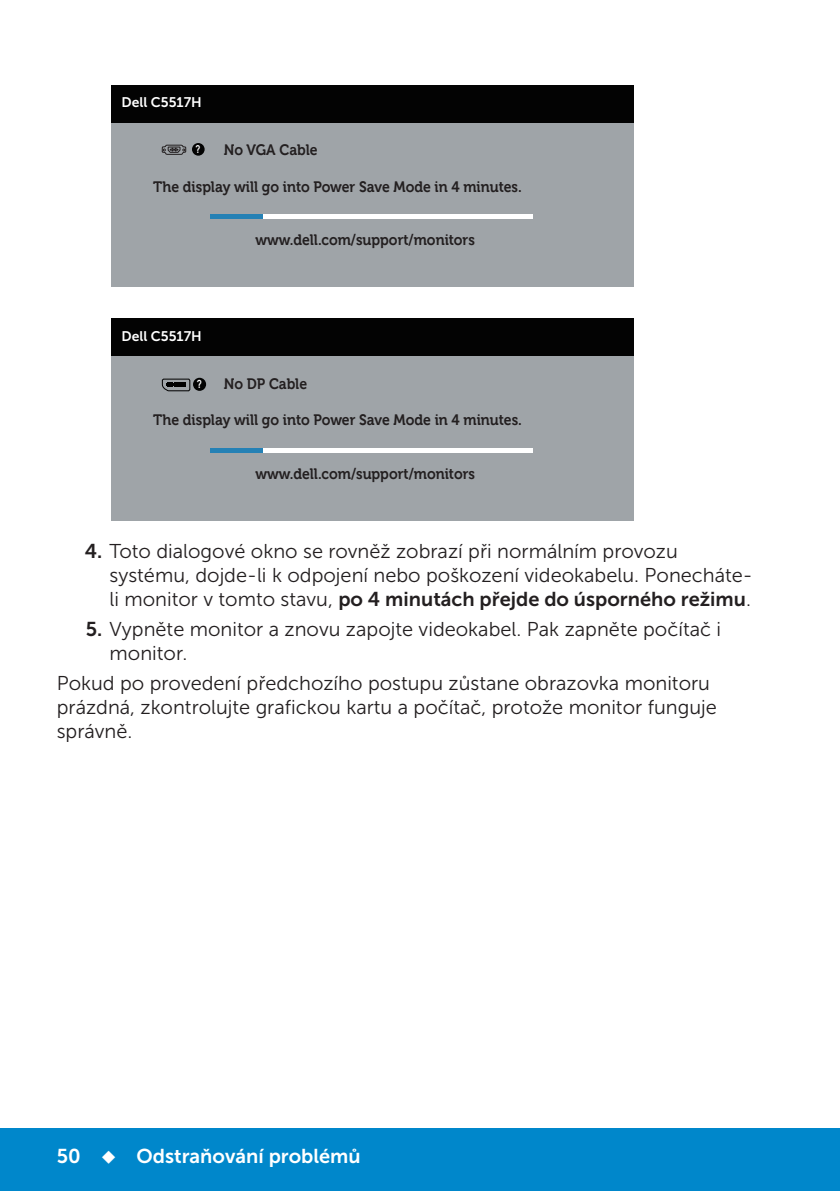
<style>
.page{position:relative;width:840px;height:1191px;background:#fff}
.page>*{position:absolute;margin:0;border:0;box-sizing:border-box;transform-origin:0 0}
.Paragraph{font:20px/24px "Museo Sans For Dell 300";color:#231f20}
.t1{font:20px "Museo Sans For Dell 700";color:#fff}
.t2{font:700 15.2px "Museo For Dell";color:#231f20;scale:.92 1}
.t3{font:13.8px "Museo Sans For Dell 700";color:#fff}
.t4{font:700 11.2px "Arial";color:#fff;scale:.73 1}
.t5{font:700 10.8px "Arial";color:#fff;scale:.73 1}
.s1{font-family:"Museo Sans For Dell 700"}
</style>
<div class="page">
<div style="left:0;top:1128px;width:839px;height:63px;background:#0087cb"></div>
<div style="left:111px;top:110px;width:522px;height:177px;background:#9fa4a8"></div>
<div style="left:111px;top:85px;width:522px;height:37px;background:#030303"></div>
<svg style="left:161px;top:144px;width:25px;height:11px"></svg>
<div style="left:192px;top:143px;width:12px;height:13px;background:#030303;border-radius:50%"></div>
<hr style="left:210px;top:215px;width:162px;height:4px;background:#2581b5">
<hr style="left:263px;top:215px;width:270px;height:4px;background:#fff">
<div style="left:111px;top:344px;width:522px;height:177px;background:#9fa4a8"></div>
<div style="left:111px;top:319px;width:522px;height:37px;background:#030303"></div>
<hr style="left:210px;top:448px;width:162px;height:4px;background:#2581b5">
<hr style="left:263px;top:448px;width:270px;height:4px;background:#fff">
<div style="left:193px;top:378px;width:13px;height:13px;background:#030303;border-radius:50%"></div>
<svg style="left:161px;top:378px;width:29px;height:14px"></svg>
<p class="t3" style="left:121px;top:95px;width:82px">Dell C5517H</p>
<p class="t5" style="left:195px;top:142px;width:8px">?</p>
<p class="t2" style="left:223px;top:141px;width:104px">No VGA Cable</p>
<p class="t2" style="left:153px;top:178px;width:402px">The display will go into Power Save Mode in 4 minutes.</p>
<p class="t2" style="left:255px;top:231px;width:240px">www.dell.com/support/monitors</p>
<p class="t3" style="left:121px;top:324px;width:81px">Dell C5517H</p>
<p class="t3" style="left:121px;top:324px;width:27px">Dell</p>
<p class="t4" style="left:197px;top:377px;width:8px">?</p>
<p class="t2" style="left:223px;top:375px;width:92px">No DP Cable</p>
<p class="t2" style="left:153px;top:411px;width:402px">The display will go into Power Save Mode in 4 minutes.</p>
<p class="t2" style="left:255px;top:465px;width:240px">www.dell.com/support/monitors</p>
<p class="Paragraph" style="left:109px;top:539px;width:644px;text-indent:-25px"><span class="s1">4.</span> Toto dialogové okno se rovněž zobrazí při normálním provozu systému, dojde-li k odpojení nebo poškození videokabelu. Ponecháte&shy;li monitor v tomto stavu, <span class="s1">po 4 minutách přejde do úsporného režimu</span>.</p>
<p class="Paragraph" style="left:109px;top:617px;width:612px;text-indent:-24px"><span class="s1">5.</span> Vypněte monitor a znovu zapojte videokabel. Pak zapněte počítač i monitor.</p>
<p class="Paragraph" style="left:57px;top:671px;width:661px">Pokud po provedení předchozího postupu zůstane obrazovka monitoru prázdná, zkontrolujte grafickou kartu a počítač, protože monitor funguje správně.</p>
<p class="t1" style="left:57px;top:1144px;width:305px">50 ◆ Odstraňování problémů</p>
</div>
